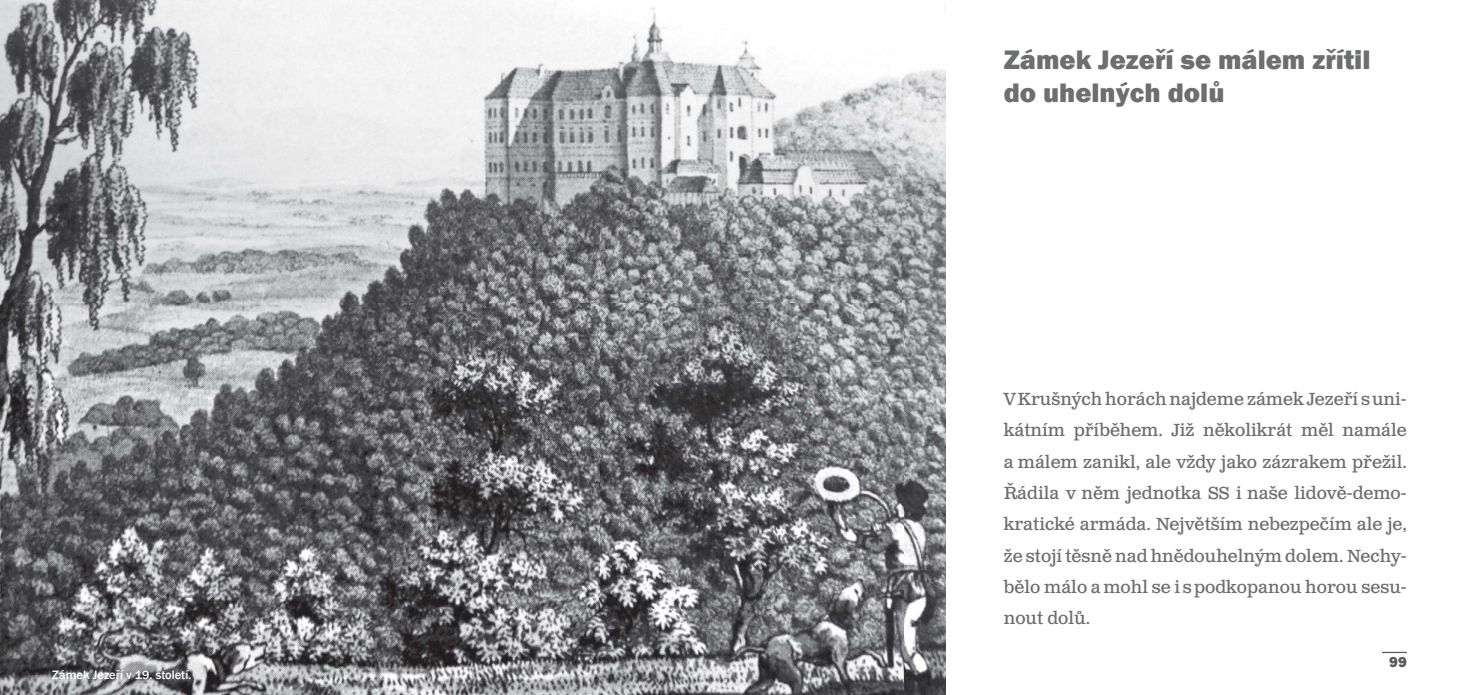
<style>
.page{position:relative;width:1460px;height:695px;background:#fff}
.page>*{position:absolute;margin:0;border:0;box-sizing:border-box;transform-origin:0 0}
.t1{font:800 27.5px/33px "Franklin Gothic";color:#6d6e70}
.t2{font:17.5px/31.2px "Clarendon Text Pro";color:#6d6e70;text-align:justify}
.t3{font:800 15px "Franklin Gothic";color:#58595b}
.t4{font:500 12.5px "Franklin Gothic";color:#fff}
</style>
<div class="page">
<hr style="left:1382px;top:651px;width:25px;height:2px;background:#58595b">
<img style="left:0;top:0;width:945px;height:694px">
<p class="t4" style="left:52px;top:667px;width:141px">Zámek Jezeří v 19. století.</p>
<h1 class="t1" style="left:1004px;top:43px;width:368px">Zámek Jezeří se málem zřítil do uhelných dolů</h1>
<p class="t2" style="left:1004px;top:385px;width:405px">V Krušných horách najdeme zámek Jezeří s uni&shy;kátním příběhem. Již několikrát měl namále a málem zanikl, ale vždy jako zázrakem přežil.<br>Řádila v něm jednotka SS i naše lidově-demo&shy;kratické armáda. Největším nebezpečím ale je, že stojí těsně nad hnědouhelným dolem. Nechy&shy;bělo málo a mohl se i s podkopanou horou sesu&shy;nout dolů.</p>
<p class="t3" style="left:1389px;top:652px;width:19px">99</p>
</div>
